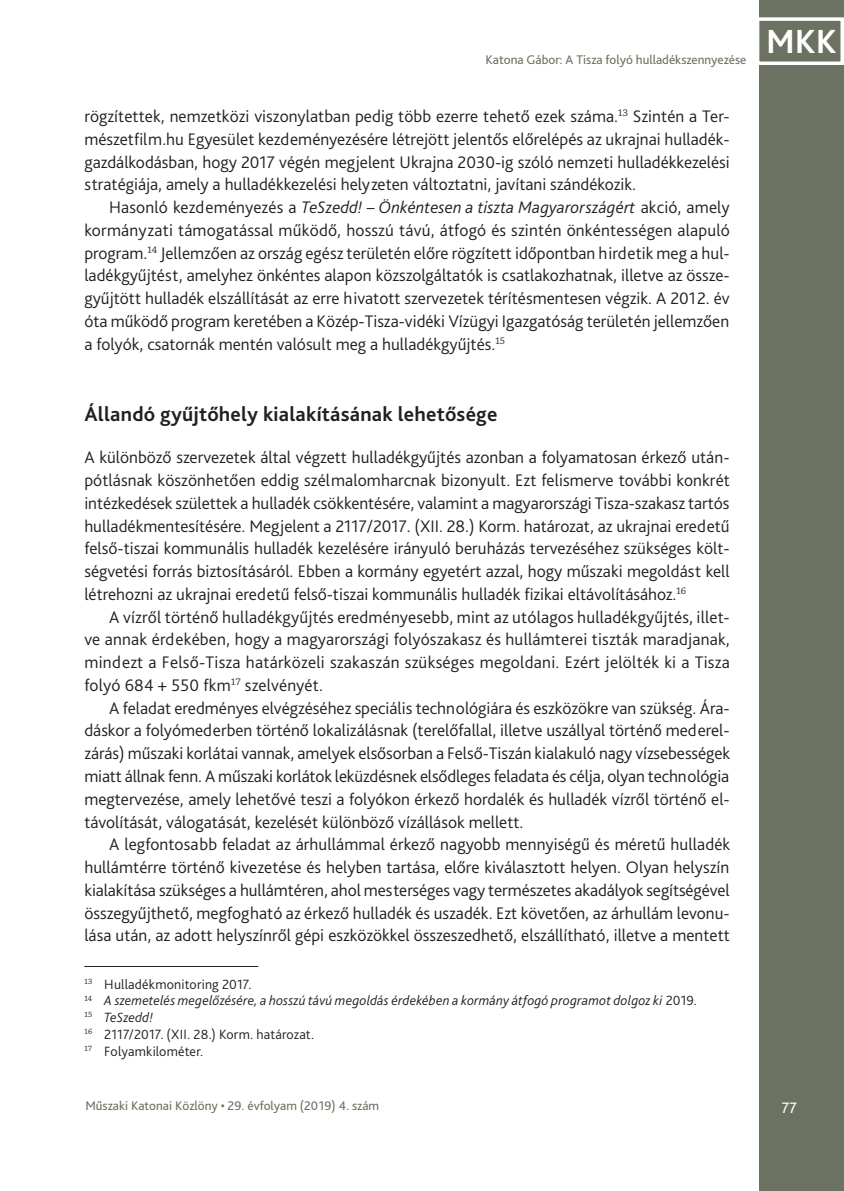
<style>
.page{position:relative;width:844px;height:1191px;background:#fff}
.page>*{position:absolute;margin:0;border:0;box-sizing:border-box;transform-origin:0 0}
.t1{font:700 35px "Bliss Pro";color:#fff}
.Címsor_1{font:700 21px "Bliss Pro";letter-spacing:.01em;color:#231f20}
.Szöveg{font:300 17.5px/22.8px "Bliss Pro";letter-spacing:.01em;color:#231f20;text-align:justify}
.Szöveg_1st___3_mm{font:300 17.5px/22.8px "Bliss Pro";color:#231f20;text-align:justify}
.t2{font:15.75px "Bliss Pro";color:#fff}
.Lábjegyzet{font:italic 300 14px "Bliss Pro";letter-spacing:.015em;color:#231f20}
.Lábjegyzet-2{font:300 14px "Bliss Pro";letter-spacing:.005em;color:#231f20}
.t3{font:13.12px "Bliss Pro";color:#6c7261}
.s1{font-style:italic}
.s2{font-style:normal}
</style>
<div class="page">
<div style="left:759px;top:0;width:84px;height:1191px;background:#6c7261"></div>
<div style="left:755px;top:17px;width:88px;height:48px;border:4px solid #fff"></div>
<hr style="left:84px;top:966px;width:174px;height:1px;background:#231f20">
<p class="t3" style="left:485px;top:51px;width:262px">Katona Gábor: A Tisza folyó hulladékszennyezése</p>
<p class="Szöveg_1st___3_mm" style="left:84px;top:104px;width:646px">rögzítettek, nemzetközi viszonylatban pedig több ezerre tehető ezek száma.<sup>13</sup> Szintén a Ter&shy;mészetfilm.hu Egyesület kezdeményezésére létrejött jelentős előrelépés az ukrajnai hulladék&shy;gazdálkodásban, hogy 2017 végén megjelent Ukrajna 2030-ig szóló nemzeti hulladékkezelési stratégiája, amely a hulladékkezelési helyzeten változtatni, javítani szándékozik.</p>
<p class="Szöveg" style="left:84px;top:195px;width:646px;text-indent:25px">Hasonló kezdeményezés a <span class="s1">TeSzedd! – Önkéntesen a tiszta Magyarországért</span> akció, amely kormányzati támogatással működő, hosszú távú, átfogó és szintén önkéntességen alapuló program.<sup>14</sup> Jellemzően az ország egész területén előre rögzített időpontban hirdetik meg a hul&shy;ladékgyűjtést, amelyhez önkéntes alapon közszolgáltatók is csatlakozhatnak, illetve az össze&shy;gyűjtött hulladék elszállítását az erre hivatott szervezetek térítésmentesen végzik. A 2012. év óta működő program keretében a Közép-Tisza-vidéki Vízügyi Igazgatóság területén jellemzően a folyók, csatornák mentén valósult meg a hulladékgyűjtés.<sup>15</sup></p>
<p class="Címsor_1" style="left:84px;top:401px;width:414px">Állandó gyűjtőhely kialakításának lehetősége</p>
<p class="Szöveg_1st___3_mm" style="left:84px;top:446px;width:647px">A különböző szervezetek által végzett hulladékgyűjtés azonban a folyamatosan érkező után&shy;pótlásnak köszönhetően eddig szélmalomharcnak bizonyult. Ezt felismerve további konkrét intézkedések születtek a hulladék csökkentésére, valamint a magyarországi Tisza-szakasz tartós hulladékmentesítésére. Megjelent a 2117/2017. (XII. 28.) Korm. határozat, az ukrajnai eredetű felső-tiszai kommunális hulladék kezelésére irányuló beruházás tervezéséhez szükséges költ&shy;ségvetési forrás biztosításáról. Ebben a kormány egyetért azzal, hogy műszaki megoldást kell létrehozni az ukrajnai eredetű felső-tiszai kommunális hulladék fizikai eltávolításához.<sup>16</sup></p>
<p class="Szöveg" style="left:84px;top:605px;width:646px;text-indent:25px">A vízről történő hulladékgyűjtés eredményesebb, mint az utólagos hulladékgyűjtés, illet&shy;ve annak érdekében, hogy a magyarországi folyószakasz és hullámterei tiszták maradjanak, mindezt a Felső-Tisza határközeli szakaszán szükséges megoldani. Ezért jelölték ki a Tisza folyó 684 + 550 fkm<sup>17</sup> szelvényét.</p>
<p class="Szöveg" style="left:84px;top:696px;width:647px;text-indent:25px">A feladat eredményes elvégzéséhez speciális technológiára és eszközökre van szükség. Ára&shy;dáskor a folyómederben történő lokalizálásnak (terelőfallal, illetve uszállyal történő mederel&shy;zárás) műszaki korlátai vannak, amelyek elsősorban a Felső-Tiszán kialakuló nagy vízsebességek miatt állnak fenn. A műszaki korlátok leküzdésnek elsődleges feladata és célja, olyan technológia megtervezése, amely lehetővé teszi a folyókon érkező hordalék és hulladék vízről történő el&shy;távolítását, válogatását, kezelését különböző vízállások mellett.</p>
<p class="Szöveg" style="left:84px;top:832px;width:647px;text-indent:25px">A legfontosabb feladat az árhullámmal érkező nagyobb mennyiségű és méretű hulladék hullámtérre történő kivezetése és helyben tartása, előre kiválasztott helyen. Olyan helyszín kialakítása szükséges a hullámtéren, ahol mesterséges vagy természetes akadályok segítségével összegyűjthető, megfogható az érkező hulladék és uszadék. Ezt követően, az árhullám levonu&shy;lása után, az adott helyszínről gépi eszközökkel összeszedhető, elszállítható, illetve a mentett</p>
<p class="Lábjegyzet-2" style="left:84px;top:975px;width:168px"><sup>13</sup> Hulladékmonitoring 2017.</p>
<p class="Lábjegyzet" style="left:84px;top:992px;width:614px"><sup>14</sup> A szemetelés megelőzésére, a hosszú távú megoldás érdekében a kormány átfogó programot dolgoz ki <span class="s2">2019.</span></p>
<p class="Lábjegyzet" style="left:84px;top:1008px;width:70px"><sup>15</sup> TeSzedd!</p>
<p class="Lábjegyzet-2" style="left:84px;top:1025px;width:231px"><sup>16</sup> 2117/2017. (XII. 28.) Korm. határozat.</p>
<p class="Lábjegyzet-2" style="left:84px;top:1042px;width:120px"><sup>17</sup> Folyamkilométer.</p>
<h1 class="t1" style="left:765px;top:20px;width:72px">MKK</h1>
<p class="t3" style="left:85px;top:1098px;width:295px">Műszaki Katonai Közlöny • 29. évfolyam (2019) 4. szám</p>
<p class="t2" style="left:781px;top:1098px;width:17px">77</p>
</div>
